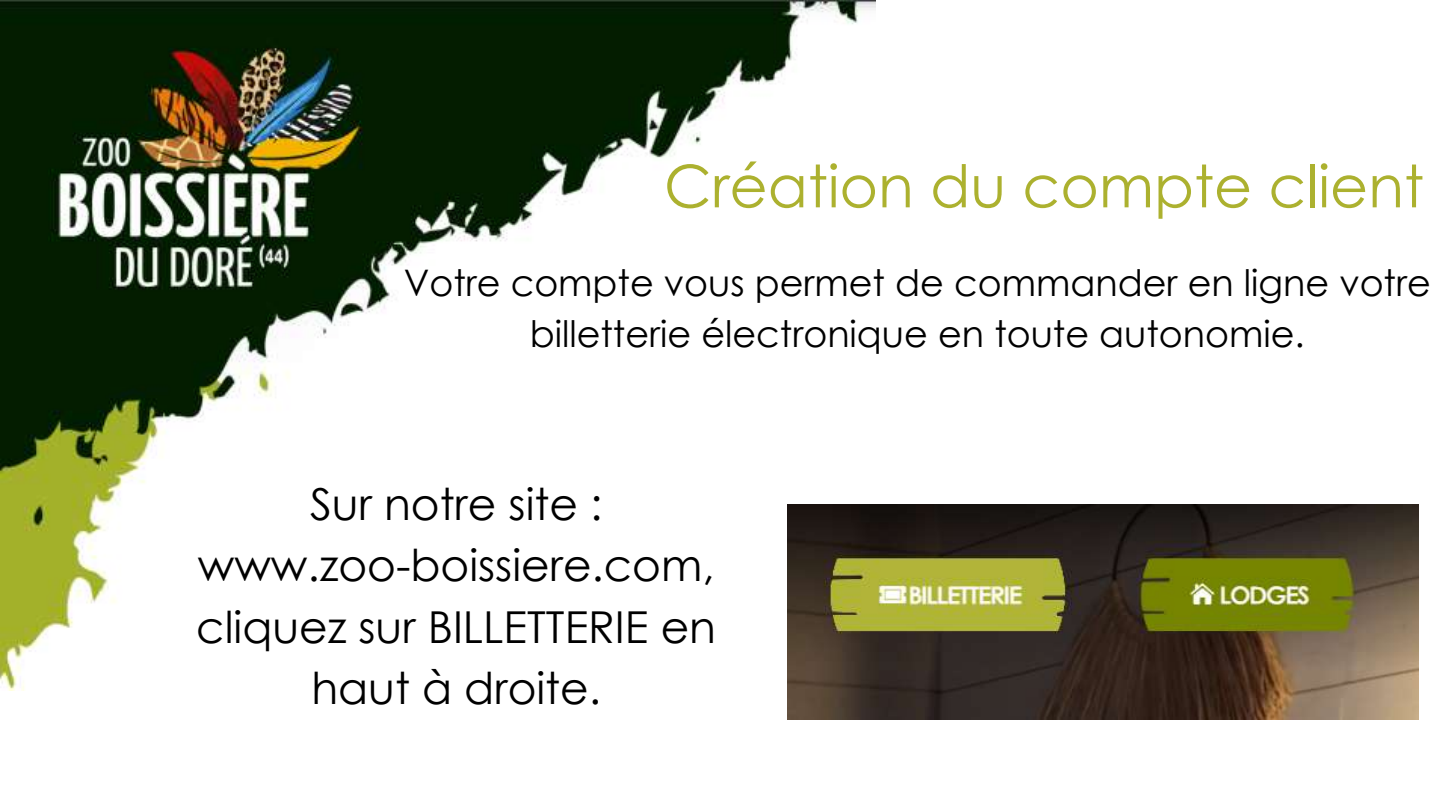
<style>
.page{position:relative;width:1440px;height:810px;background:#fff}
.page>*{position:absolute;margin:0;border:0;box-sizing:border-box;transform-origin:0 0}
.t1{font:58.8px "Century Gothic";color:#acb12f}
.t2{font:44px/61.5px "Century Gothic";color:#000;text-align:center}
.t3{font:36.6px/50.6px "Century Gothic";color:#000;text-align:center}
</style>
<div class="page">
<img style="left:0;top:0;width:875px;height:691px">
<img style="left:788px;top:505px;width:631px;height:214px">
<h1 class="t1" style="left:664px;top:148px;width:761px">Création du compte client</h1>
<p class="t3" style="left:404px;top:256px;width:1029px">Votre compte vous permet de commander en ligne votre billetterie électronique en toute autonomie.</p>
<p class="t2" style="left:196px;top:472px;width:521px">Sur notre site : www.zoo-boissiere.com, cliquez sur BILLETTERIE en haut à droite.</p>
</div>
